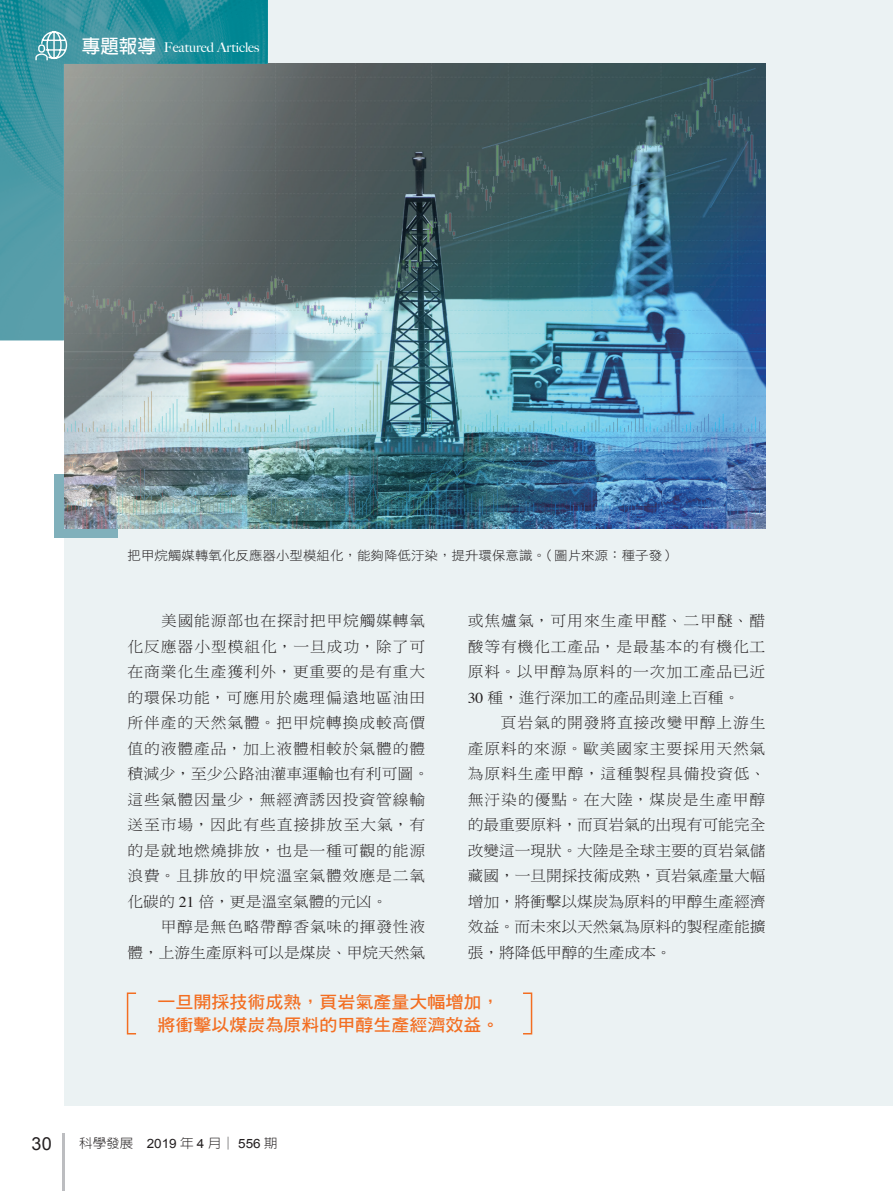
<style>
.page{position:relative;width:893px;height:1191px;background:#fff}
.page>*{position:absolute;margin:0;border:0;box-sizing:border-box;transform-origin:0 0}
.t1{font:18px "Arial";color:#231f20}
.抽言{font:17.1px/22.5px "DF Hei Std W7";color:#f36e21;scale:1.05 1}
.內文{font:15px/25.5px "DF Ming Std W3";letter-spacing:.055em;color:#231f20;text-align:justify;scale:1.05 1}
.t2{font:500 13.5px "Big Caslon";color:#fff}
.圖說{font:12.9px "DF Hei Std W3";color:#231f20;scale:1.05 1}
.t3{font:300 12.9px "AR New Hei B5";color:#231f20;scale:1.05 1}
.s1{font-family:"AR New Hei B5";font-weight:700;font-size:18.6px}
.s2{font-family:"Times"}
.s3{font-family:"Arial";font-weight:400}
</style>
<div class="page">
<div style="left:64px;top:0;width:829px;height:1106px;background:#ebf2f3"></div>
<svg style="left:127px;top:992px;width:9px;height:2px"></svg>
<hr style="left:127px;top:994px;width:1px;height:39px;background:#f36e21">
<svg style="left:523px;top:992px;width:9px;height:2px"></svg>
<hr style="left:531px;top:994px;width:1px;height:39px;background:#f36e21">
<hr style="left:63px;top:1133px;width:2px;height:58px;background:#bcbdc0">
<div style="left:54px;top:474px;width:10px;height:54px;background:#80b0bb"></div>
<div style="left:54px;top:528px;width:64px;height:10px;background:#80b0bb"></div>
<img style="left:64px;top:64px;width:701px;height:464px">
<img style="left:0;top:0;width:268px;height:340px">
<svg style="left:35px;top:31px;width:33px;height:31px"></svg>
<p class="t2" style="left:82px;top:36px;width:179px"><span class="s1">專題報導</span> Featured Articles</p>
<p class="圖說" style="left:128px;top:548px;width:523px">把甲烷觸媒轉氧化反應器小型模組化，能夠降低汙染，提升環保意識。（圖片來源：種子發）</p>
<p class="內文" style="left:128px;top:608px;width:289px;text-align:left;text-indent:34px">美國能源部也在探討把甲烷觸媒轉氧化反應器小型模組化，一旦成功，除了可在商業化生產獲利外，更重要的是有重大的環保功能，可應用於處理偏遠地區油田所伴產的天然氣體。把甲烷轉換成較高價值的液體產品，加上液體相較於氣體的體積減少，至少公路油灌車運輸也有利可圖。這些氣體因量少，無經濟誘因投資管線輸送至市場，因此有些直接排放至大氣，有的是就地燃燒排放，也是一種可觀的能源浪費。且排放的甲烷溫室氣體效應是二氧化碳的 <span class="s2">21</span> 倍，更是溫室氣體的元凶。</p>
<p class="內文" style="left:128px;top:913px;width:285px;text-align:right">甲醇是無色略帶醇香氣味的揮發性液<br>體，上游生產原料可以是煤炭、甲烷天然氣</p>
<p class="內文" style="left:468px;top:608px;width:285px">或焦爐氣，可用來生產甲醛、二甲醚、醋酸等有機化工產品，是最基本的有機化工原料。以甲醇為原料的一次加工產品已近<span class="s2">30</span> 種，進行深加工的產品則達上百種。</p>
<p class="內文" style="left:468px;top:710px;width:285px;text-indent:33px">頁岩氣的開發將直接改變甲醇上游生產原料的來源。歐美國家主要採用天然氣為原料生產甲醇，這種製程具備投資低、無汙染的優點。在大陸，煤炭是生產甲醇的最重要原料，而頁岩氣的出現有可能完全改變這一現狀。大陸是全球主要的頁岩氣儲藏國，一旦開採技術成熟，頁岩氣產量大幅增加，將衝擊以煤炭為原料的甲醇生產經濟效益。而未來以天然氣為原料的製程產能擴張，將降低甲醇的生產成本。</p>
<p class="抽言" style="left:157px;top:990px;width:327px">一旦開採技術成熟，頁岩氣產量大幅增加，將衝擊以煤炭為原料的甲醇生產經濟效益。</p>
<p class="t1" style="left:32px;top:1131px;width:22px">30</p>
<p class="t3" style="left:79px;top:1136px;width:190px">科學發展 <span class="s3">2019</span> 年 <span class="s3">4</span> 月│ <span class="s3">556</span> 期</p>
</div>
